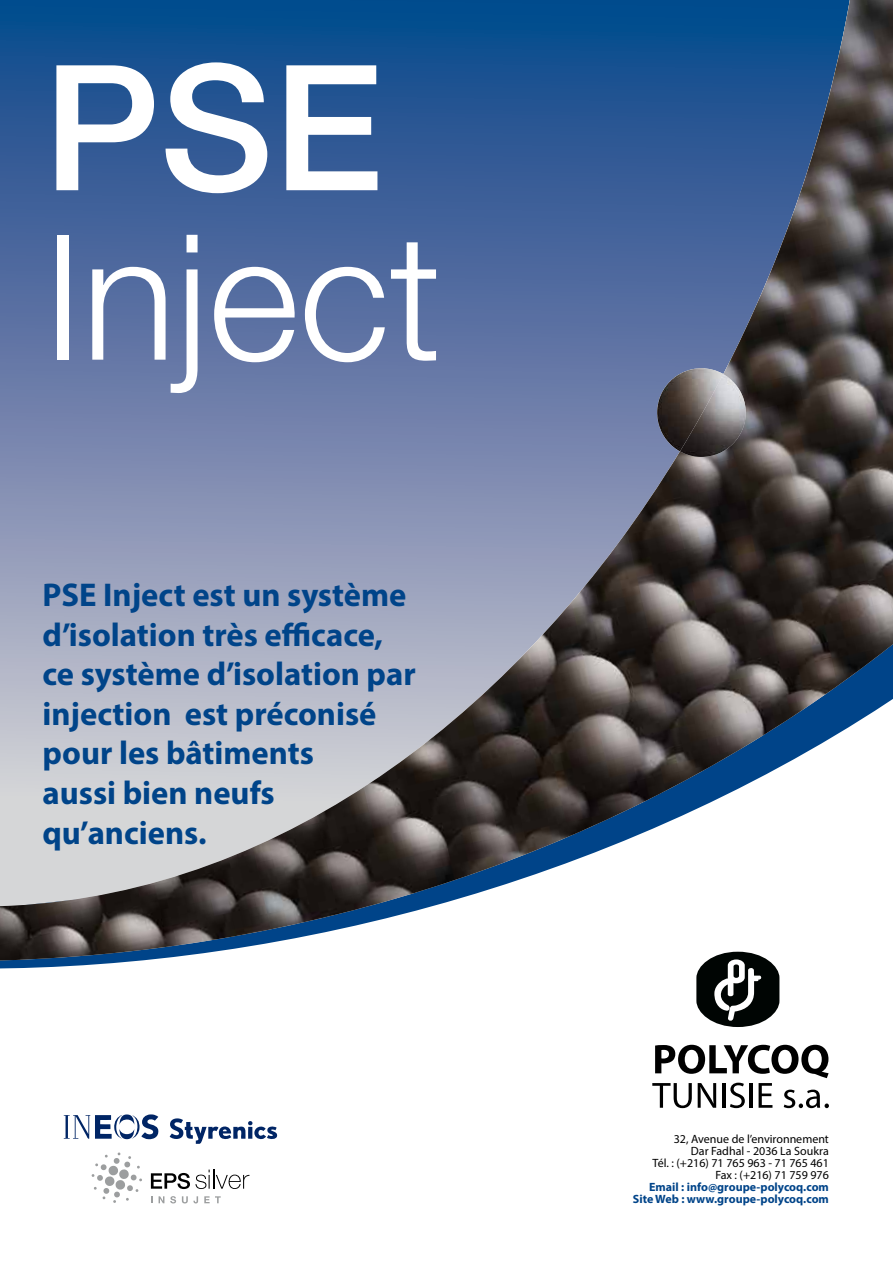
<style>
.page{position:relative;width:893px;height:1263px;background:#fff}
.page>*{position:absolute;margin:0;border:0;box-sizing:border-box;transform-origin:0 0}
.t1{font:300 174.9px "Helvetica Neue";color:#fff}
.t2{font:500 174.9px "Helvetica Neue";color:#fff}
.t3{font:700 33px/39.6px "Myriad Pro";color:#004489}
.t4{font:12px/12px "Myriad Pro";color:#000;text-align:right}
.t5{font:700 12px/12px "Myriad Pro";color:#004489;text-align:right}
</style>
<div class="page">
<img style="left:0;top:0;width:893px;height:960px">
<img style="left:657px;top:368px;width:66px;height:83px">
<img style="left:680px;top:375px;width:66px;height:82px">
<svg style="left:151px;top:1169px;width:98px;height:20px"></svg>
<svg style="left:91px;top:1152px;width:51px;height:51px"></svg>
<svg style="left:159px;top:1196px;width:5px;height:7px"></svg>
<svg style="left:170px;top:1196px;width:6px;height:7px"></svg>
<svg style="left:182px;top:1196px;width:16px;height:7px"></svg>
<svg style="left:204px;top:1196px;width:17px;height:7px"></svg>
<svg style="left:170px;top:1118px;width:107px;height:26px"></svg>
<svg style="left:64px;top:1114px;width:95px;height:25px"></svg>
<svg style="left:696px;top:952px;width:83px;height:75px"></svg>
<svg style="left:652px;top:1045px;width:177px;height:63px"></svg>
<h1 class="t2" style="left:43px;top:24px;width:342px">PSE</h1>
<h1 class="t1" style="left:43px;top:190px;width:400px">Inject</h1>
<p class="t3" style="left:43px;top:574px;width:375px">PSE Inject est un système<br>’d isolation très efficace, ce système ’d isolation par injection est préconisé pour les bâtiments<br>aussi bien neufs qu’anciens.</p>
<p class="t4" style="left:653px;top:1132px;width:178px">32, Avenue de ’lenvironnement<br>Dar Fadhal - 2036 La Soukra<br>Tél ):. +216( 71 765 963 - 71 765 461<br>Fax ): +216( 71 759 976</p>
<p class="t5" style="left:633px;top:1180px;width:198px">Email : info@groupe-polycoq.com<br>Site Web : www.groupe-polycoq.com</p>
</div>
